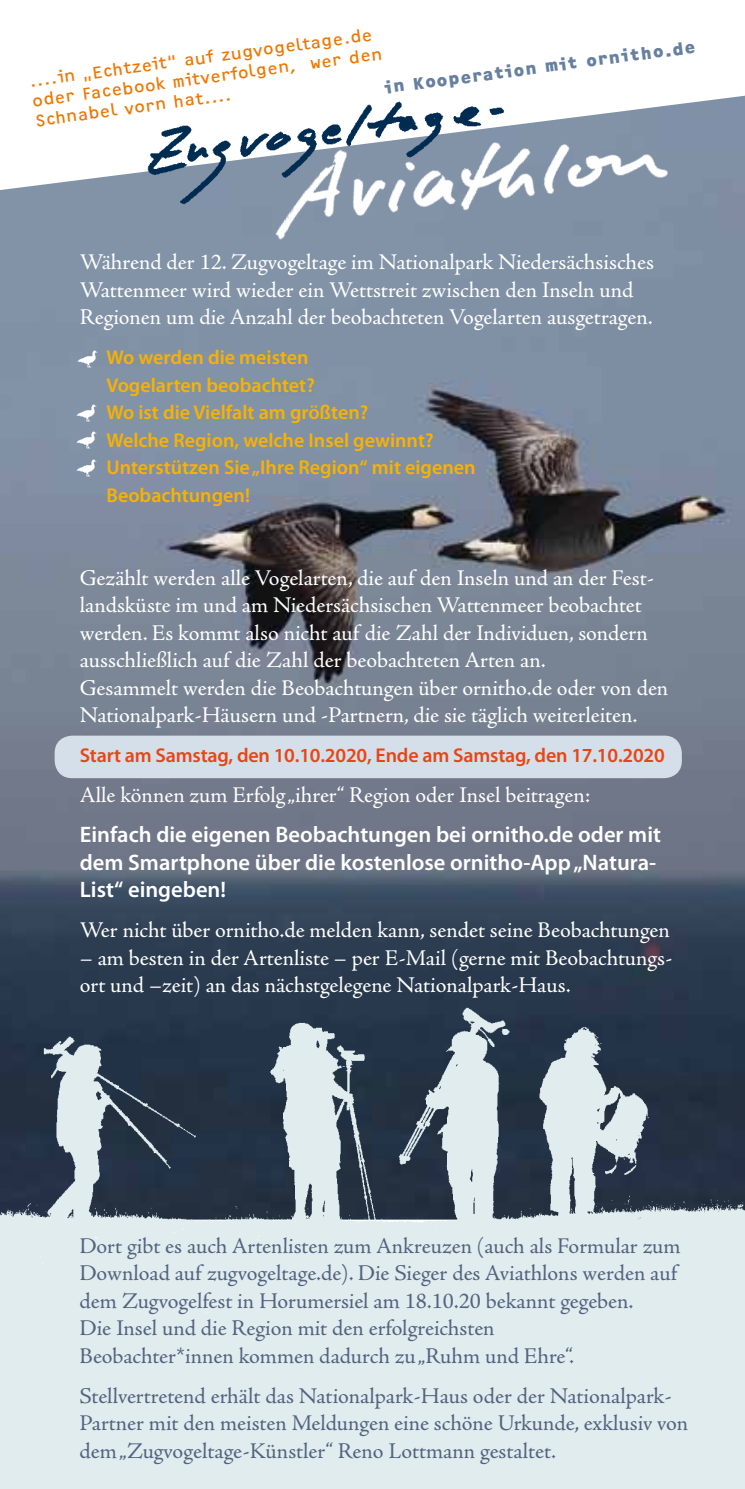
<style>
.page{position:relative;width:745px;height:1489px;background:#fff}
.page>*{position:absolute;margin:0;border:0;box-sizing:border-box;transform-origin:0 0}
.t1{font:22.5px/27.5px "Adobe Jenson Pro";color:#fff}
.t2{font:22.5px/27.5px "Adobe Jenson Pro";letter-spacing:-.005em;color:#53637f}
.t3{font:600 22.5px/27.5px "Myriad Pro";color:#fff}
.t4{font:600 20px/27.5px "Myriad Pro";color:#f9b200}
.t5{font:600 20px "Myriad Pro";letter-spacing:-.01em;color:#e64616}
.t6{font:17.5px/19.8px "OCRF";color:#ed7703}
.t7{font:700 17.5px "OCRF";color:#6680a0}
</style>
<div class="page">
<div style="left:0;top:1331px;width:744px;height:157px;background:#e1ecef"></div>
<img style="left:0;top:96px;width:744px;height:851px">
<div style="left:55px;top:735px;width:626px;height:43px;background:#d5dfea;border-radius:17px"></div>
<img style="left:0;top:947px;width:744px;height:384px">
<img style="left:129px;top:96px;width:86px;height:127px">
<img style="left:215px;top:96px;width:497px;height:291px">
<img style="left:77px;top:351px;width:20px;height:16px">
<img style="left:76px;top:404px;width:20px;height:17px">
<img style="left:77px;top:432px;width:20px;height:17px">
<img style="left:76px;top:459px;width:20px;height:17px">
<p class="t6" style="left:28px;top:71px;width:354px;rotate:-8deg">....in „Echtzeit“ auf zugvogeltage.de oder Facebook mitverfolgen, wer den<br>Schnabel vorn hat....</p>
<p class="t7" style="left:382px;top:78px;width:315px;rotate:-8deg">in Kooperation mit ornitho.de</p>
<p class="t1" style="left:80px;top:249px;width:575px">Während der 12. Zugvogeltage im Nationalpark Niedersächsisches<br>Wattenmeer wird wieder ein Wettstreit zwischen den Inseln und<br>Regionen um die Anzahl der beobachteten Vogelarten ausgetragen.</p>
<p class="t4" style="left:106px;top:343px;width:370px">Wo werden die meisten<br>Vogelarten beobachtet?<br>Wo ist die Vielfalt am größten?<br>Welche Region, welche Insel gewinnt?<br>Unterstützen Sie „Ihre Region“ mit eigenen<br>Beobachtungen!</p>
<p class="t1" style="left:80px;top:564px;width:589px">Gezählt werden alle Vogelarten, die auf den Inseln und an der Fest&shy;landsküste im und am Niedersächsischen Wattenmeer beobachtet werden. Es kommt also nicht auf die Zahl der Individuen, sondern ausschließlich auf die Zahl der beobachteten Arten an.<br>Gesammelt werden die Beobachtungen über ornitho.de oder von den Nationalpark-Häusern und -Partnern, die sie täglich weiterleiten.</p>
<p class="t5" style="left:80px;top:742px;width:586px">Start am Samstag, den 10.10.2020, Ende am Samstag, den 17.10.2020</p>
<p class="t1" style="left:80px;top:781px;width:511px">Alle können zum Erfolg „ihrer“ Region oder Insel beitragen:</p>
<p class="t3" style="left:80px;top:820px;width:582px">Einfach die eigenen Beobachtungen bei ornitho.de oder mit dem Smartphone über die kostenlose ornitho-App „Natura-<br>List“ eingeben!</p>
<p class="t1" style="left:80px;top:916px;width:591px">Wer nicht über ornitho.de melden kann, sendet seine Beobachtungen</p>
<p class="t1" style="left:80px;top:944px;width:594px">– am besten in der Artenliste – per E-Mail (gerne mit Beobachtungs&shy;ort und –zeit) an das nächstgelegene Nationalpark-Haus.</p>
<p class="t2" style="left:79px;top:1232px;width:602px">Dort gibt es auch Artenlisten zum Ankreuzen (auch als Formular zum Download auf zugvogeltage.de). Die Sieger des Aviathlons werden auf dem Zugvogelfest in Horumersiel am 18.10.20 bekannt gegeben.<br>Die Insel und die Region mit den erfolgreichsten<br>Beobachter*innen kommen dadurch zu „Ruhm und Ehre“.</p>
<p class="t2" style="left:79px;top:1382px;width:609px">Stellvertretend erhält das Nationalpark-Haus oder der Nationalpark-<br>Partner mit den meisten Meldungen eine schöne Urkunde, exklusiv von dem „Zugvogeltage-Künstler“ Reno Lottmann gestaltet.</p>
</div>
